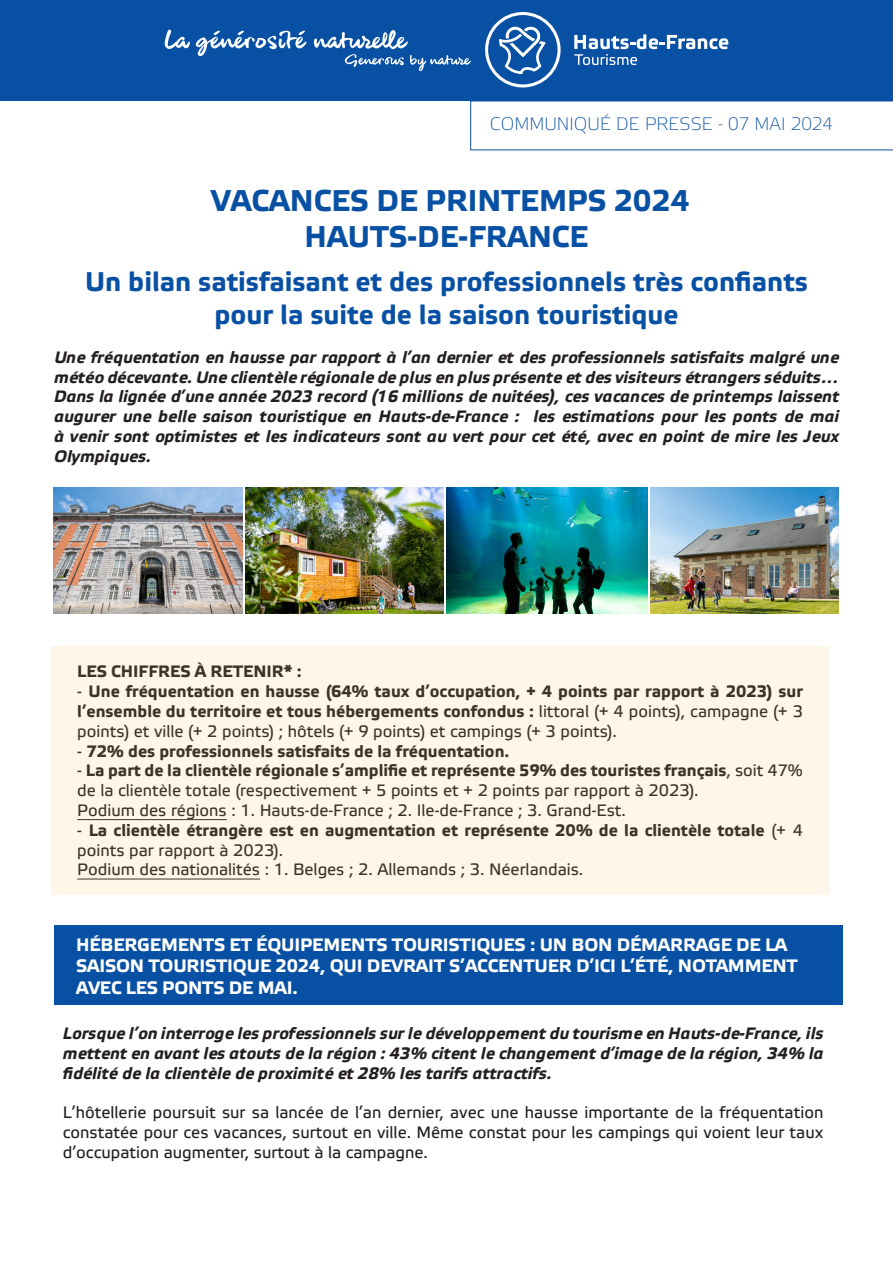
<style>
.page{position:relative;width:893px;height:1263px;background:#fff}
.page>*{position:absolute;margin:0;border:0;box-sizing:border-box;transform-origin:0 0}
.t1{font:700 30px "Etelka Text Pro";color:#0850a3}
.t2{font:700 27px "Etelka Text Pro";color:#0850a3}
.t3{font:700 18px/21.6px "Etelka Text Pro";letter-spacing:-.01em;color:#fff}
.t4{font:18px "Etelka Thin Pro";color:#0850a3}
.t5{font:italic 700 16.5px/19.8px "Etelka Text Pro";color:#231f20;text-align:justify}
.t6{font:16.5px/19.8px "Etelka Text Pro";color:#231f20}
.t7{font:700 16.5px/19.8px "Etelka Text Pro";color:#231f20;text-align:justify}
.s1{font-weight:400}
.s2{font-weight:700}
</style>
<div class="page">
<div style="left:0;top:0;width:893px;height:101px;background:#0850a3"></div>
<svg style="left:165px;top:30px;width:25px;height:19px"></svg>
<svg style="left:196px;top:31px;width:110px;height:25px"></svg>
<svg style="left:485px;top:12px;width:76px;height:75px"></svg>
<svg style="left:574px;top:34px;width:154px;height:31px"></svg>
<svg style="left:314px;top:30px;width:157px;height:41px"></svg>
<svg style="left:470px;top:101px;width:423px;height:49px"></svg>
<img style="left:651px;top:487px;width:188px;height:127px">
<img style="left:246px;top:487px;width:197px;height:127px">
<img style="left:446px;top:487px;width:201px;height:127px">
<img style="left:54px;top:487px;width:188px;height:127px">
<div style="left:51px;top:646px;width:778px;height:248px;background:#fef6e9"></div>
<div style="left:54px;top:926px;width:788px;height:79px;background:#0850a3"></div>
<p class="t4" style="left:490px;top:114px;width:345px">COMMUNIQUÉ DE PRESSE - 07 MAI 2024</p>
<p class="t1" style="left:211px;top:184px;width:480px">VACANCES DE PRINTEMPS 2024</p>
<p class="t1" style="left:305px;top:220px;width:285px">HAUTS-DE-FRANCE</p>
<p class="t2" style="left:85px;top:267px;width:724px">Un bilan satisfaisant et des professionnels très confiants</p>
<p class="t2" style="left:214px;top:299px;width:466px">pour la suite de la saison touristique</p>
<p class="t5" style="left:54px;top:348px;width:787px">Une fréquentation en hausse par rapport à l’an dernier et des professionnels satisfaits malgré une météo décevante. Une clientèle régionale de plus en plus présente et des visiteurs étrangers séduits… Dans la lignée d’une année 2023 record (16 millions de nuitées), ces vacances de printemps laissent augurer une belle saison touristique en Hauts-de-France : les estimations pour les ponts de mai à venir sont optimistes et les indicateurs sont au vert pour cet été, avec en point de mire les Jeux Olympiques.</p>
<p class="t7" style="left:77px;top:662px;width:226px">LES CHIFFRES À RETENIR* :</p>
<p class="t7" style="left:77px;top:682px;width:727px"><span class="s1">-</span> Une fréquentation en hausse (64% taux d’occupation, + 4 points par rapport à 2023) sur l’ensemble du territoire et tous hébergements confondus : <span class="s1">littoral (+ 4 points), campagne (+ 3 points) et ville (+ 2 points) ; hôtels (+ 9 points) et campings (+ 3 points).</span></p>
<p class="t7" style="left:77px;top:742px;width:434px"><span class="s1">-</span> 72% des professionnels satisfaits de la fréquentation.</p>
<p class="t6" style="left:77px;top:762px;width:727px">- <span class="s2">La part de la clientèle régionale s’amplifie et représente 59% des touristes français</span>, soit 47% de la clientèle totale (respectivement + 5 points et + 2 points par rapport à 2023).</p>
<p class="t6" style="left:77px;top:801px;width:550px">Podium des régions : 1. Hauts-de-France ; 2. Ile-de-France ; 3. Grand-Est.</p>
<p class="t7" style="left:77px;top:821px;width:727px"><span class="s1">-</span> La clientèle étrangère est en augmentation et représente 20% de la clientèle totale <span class="s1">(+ 4 points par rapport à 2023).</span></p>
<p class="t6" style="left:77px;top:861px;width:508px">Podium des nationalités : 1. Belges ; 2. Allemands ; 3. Néerlandais.</p>
<p class="t3" style="left:76px;top:935px;width:723px">HÉBERGEMENTS ET ÉQUIPEMENTS TOURISTIQUES : UN BON DÉMARRAGE DE LA<br>SAISON TOURISTIQUE 2024, QUI DEVRAIT S’ACCENTUER D’ICI L’ÉTÉ, NOTAMMENT<br>AVEC LES PONTS DE MAI.</p>
<p class="t5" style="left:63px;top:1024px;width:762px">Lorsque l’on interroge les professionnels sur le développement du tourisme en Hauts-de-France, ils mettent en avant les atouts de la région : 43% citent le changement d’image de la région, 34% la fidélité de la clientèle de proximité et 28% les tarifs attractifs.</p>
<p class="t6" style="left:63px;top:1104px;width:762px;text-align:justify">L’hôtellerie poursuit sur sa lancée de l’an dernier, avec une hausse importante de la fréquentation constatée pour ces vacances, surtout en ville. Même constat pour les campings qui voient leur taux d’occupation augmenter, surtout à la campagne.</p>
</div>
